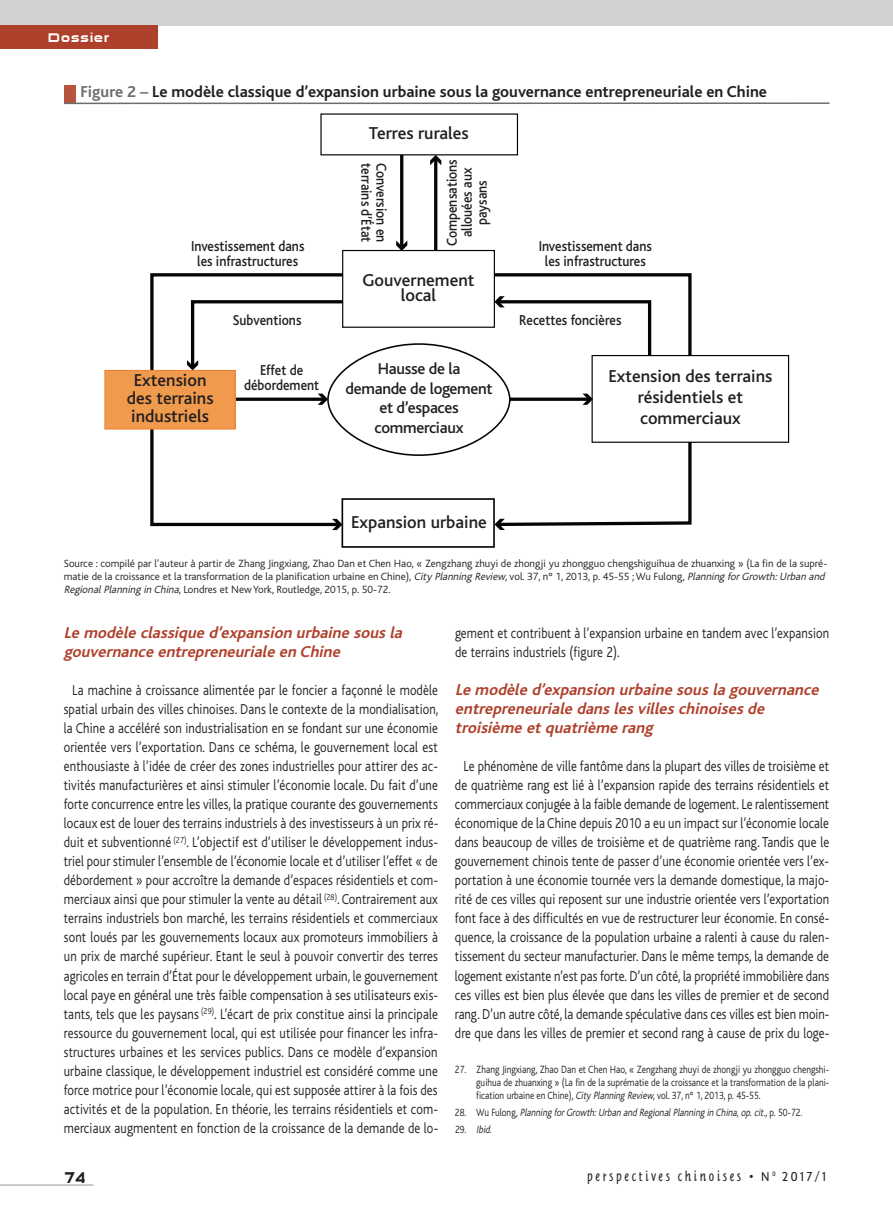
<style>
.page{position:relative;width:893px;height:1212px;background:#fff}
.page>*{position:absolute;margin:0;border:0;box-sizing:border-box;transform-origin:0 0}
.t1{font:500 18px/18px "Bliss";color:#231f20;text-align:center}
.t2{font:italic 700 16.5px/19px "Bliss";color:#af402b}
.t3{font:700 16.5px "Bliss";color:#231f20}
.t4{font:500 16.5px/19.5px "Bliss";letter-spacing:-.02em;color:#231f20;text-align:center}
.t5{font:300 15px/19px "Bliss";letter-spacing:.01em;color:#231f20;text-align:center;scale:.85 1}
.t6{font:500 15px/15px "Bliss";color:#231f20;text-align:center;scale:.9 1}
.t7{font:15px "Sui Generis Deluxe";color:#231f20;scale:.9 1}
.t8{font:13.5px "Tannhauser Plain";letter-spacing:.2em;color:#231f20}
.t9{font:12px "Sui Generis Deluxe";letter-spacing:.1em;color:#fff}
.t10{font:300 10.95px/13.2px "Bliss";color:#231f20;text-align:justify}
.t11{font:300 10.95px/12.9px "Bliss";color:#231f20;text-align:justify;scale:.85 1}
.t12{font:italic 300 10.95px/17.1px "Bliss";color:#231f20;scale:.85 1}
.s1{color:#6c6d70}
.s2{font-style:italic}
.s3{font-style:normal}
</style>
<div class="page">
<div style="left:0;top:0;width:893px;height:26px;background:#d1d2d4"></div>
<hr style="left:0;top:1185px;width:94px;height:1px;background:#939598">
<div style="left:0;top:25px;width:157px;height:23px;background:#af402b"></div>
<div style="left:64px;top:85px;width:12px;height:18px;background:#b8543c"></div>
<hr style="left:64px;top:102px;width:765px;height:2px;background:#6c6d70">
<hr style="left:434px;top:159px;width:3px;height:105px;background:#050504">
<svg style="left:430px;top:155px;width:11px;height:10px"></svg>
<svg style="left:149px;top:273px;width:543px;height:254px"></svg>
<svg style="left:332px;top:519px;width:9px;height:11px"></svg>
<svg style="left:495px;top:519px;width:10px;height:11px"></svg>
<div style="left:342px;top:499px;width:152px;height:48px;background:#fff"></div>
<div style="left:341px;top:498px;width:154px;height:50px;border:2px solid #050504"></div>
<div style="left:105px;top:370px;width:130px;height:59px;background:#f09a4d"></div>
<div style="left:104px;top:370px;width:132px;height:59px;border:1px solid #ee7e30"></div>
<div style="left:592px;top:356px;width:196px;height:86px;background:#fff"></div>
<div style="left:591px;top:355px;width:198px;height:88px;border:1px solid #050504"></div>
<div style="left:343px;top:250px;width:151px;height:77px;background:#fff"></div>
<div style="left:342px;top:250px;width:153px;height:78px;border:1px solid #050504"></div>
<hr style="left:510px;top:398px;width:79px;height:3px;background:#050504">
<svg style="left:582px;top:394px;width:11px;height:11px"></svg>
<div style="left:328px;top:344px;width:182px;height:111px;background:#fff;border-radius:50%"></div>
<hr style="left:400px;top:149px;width:3px;height:98px;background:#050504">
<svg style="left:396px;top:241px;width:11px;height:10px"></svg>
<div style="left:321px;top:114px;width:196px;height:41px;background:#fff"></div>
<p class="t9" style="left:48px;top:32px;width:62px">Dossier</p>
<p class="t3" style="left:81px;top:85px;width:688px"><span class="s1">Figure 2 –</span> Le modèle classique d’expansion urbaine sous la gouvernance entrepreneuriale en Chine</p>
<p class="t6" style="left:191px;top:240px;width:127px">Investissement dans les infrastructures</p>
<p class="t1" style="left:369px;top:125px;width:101px">Terres rurales</p>
<p class="t6" style="left:373px;top:163px;width:90px;rotate:90deg">terrains d’État</p>
<p class="t6" style="left:388px;top:163px;width:89px;rotate:90deg">Conversion en</p>
<p class="t6" style="left:446px;top:246px;width:98px;rotate:-90deg">Compensations allouées aux paysans</p>
<p class="t1" style="left:362px;top:275px;width:114px;line-height:15px">Gouvernement local</p>
<p class="t6" style="left:539px;top:240px;width:127px">Investissement dans les infrastructures</p>
<p class="t6" style="left:233px;top:314px;width:78px">Subventions</p>
<p class="t6" style="left:519px;top:314px;width:115px">Recettes foncières</p>
<p class="t6" style="left:244px;top:364px;width:85px">Effet de débordement</p>
<p class="t4" style="left:346px;top:361px;width:149px">Hausse de la demande de logement et d’espaces commerciaux</p>
<p class="t1" style="left:127px;top:373px;width:88px">Extension des terrains industriels</p>
<p class="t1" style="left:608px;top:368px;width:165px;line-height:21px">Extension des terrains résidentiels et commerciaux</p>
<p class="t1" style="left:351px;top:515px;width:137px">Expansion urbaine</p>
<p class="t10" style="left:64px;top:557px;width:765px">Source : compilé par l’auteur à partir de Zhang Jingxiang, Zhao Dan et Chen Hao, « Zengzhang zhuyi de zhongji yu zhongguo chengshiguihua de zhuanxing » (La fin de la supré&shy;matie de la croissance et la transformation de la planification urbaine en Chine), <span class="s2">City Planning Review</span>, vol. 37, n° 1, 2013, p. 45-55 ; Wu Fulong, <span class="s2">Planning forGrowth:Urban and RegionalPlanning in China</span>, Londres et New York, Routledge, 2015, p. 50-72.</p>
<p class="t2" style="left:64px;top:624px;width:343px">Le modèle classique d’expansion urbaine sous la gouvernance entrepreneuriale en Chine</p>
<p class="t5" style="left:64px;top:682px;width:442px">La machine à croissance alimentée par le foncier a façonné le modèle spatial urbain des villes chinoises. Dans le contexte de la mondialisation, la Chine a accéléré son industrialisation en se fondant sur une économie orientée vers l’exportation. Dans ce schéma, le gouvernement local est enthousiaste à l’idée de créer des zones industrielles pour attirer des ac&shy;tivités manufacturières et ainsi stimuler l’économie locale. Du fait d’une forte concurrence entre les villes, la pratique courante des gouvernements locaux est de louer des terrains industriels à des investisseurs à un prix ré&shy;duit et subventionné <sup>(27)</sup>. L’objectif est d’utiliser le développement indus&shy;triel pour stimuler l’ensemble de l’économie locale et d’utiliser l’effet « de débordement » pour accroître la demande d’espaces résidentiels et com&shy;merciaux ainsi que pour stimuler la vente au détail <sup>(28)</sup>. Contrairement aux terrains industriels bon marché, les terrains résidentiels et commerciaux sont loués par les gouvernements locaux aux promoteurs immobiliers à un prix de marché supérieur. Etant le seul à pouvoir convertir des terres agricoles en terrain d’État pour le développement urbain, le gouvernement local paye en général une très faible compensation à ses utilisateurs exis&shy;tants, tels que les paysans <sup>(29)</sup>. L’écart de prix constitue ainsi la principale ressource du gouvernement local, qui est utilisée pour financer les infra&shy;structures urbaines et les services publics. Dans ce modèle d’expansion urbaine classique, le développement industriel est considéré comme une force motrice pour l’économie locale, qui est supposée attirer à la fois des activités et de la population. En théorie, les terrains résidentiels et com&shy;merciaux augmentent en fonction de la croissance de la demande de lo-</p>
<p class="t5" style="left:455px;top:624px;width:442px;text-align:left">gement et contribuent à l’expansion urbaine en tandem avec l’expansion de terrains industriels (figure 2).</p>
<p class="t2" style="left:455px;top:681px;width:369px">Le modèle d’expansion urbaine sous la gouvernance entrepreneuriale dans les villes chinoises de troisième et quatrième rang</p>
<p class="t5" style="left:455px;top:758px;width:442px">Le phénomène de ville fantôme dans la plupart des villes de troisième et de quatrième rang est lié à l’expansion rapide des terrains résidentiels et commerciaux conjugée à la faible demande de logement. Le ralentissement économique de la Chine depuis 2010 a eu un impact sur l’économie locale dans beaucoup de villes de troisième et de quatrième rang. Tandis que le gouvernement chinois tente de passer d’une économie orientée vers l’ex&shy;portation à une économie tournée vers la demande domestique, la majo&shy;rité de ces villes qui reposent sur une industrie orientée vers l’exportation font face à des difficultés en vue de restructurer leur économie. En consé&shy;quence, la croissance de la population urbaine a ralenti à cause du ralen&shy;tissement du secteur manufacturier. Dans le même temps, la demande de logement existante n’est pas forte. D’un côté, la propriété immobilière dans ces villes est bien plus élevée que dans les villes de premier et de second rang. D’un autre côté, la demande spéculative dans ces villes est bien moin&shy;dre que dans les villes de premier et second rang à cause de prix du loge-</p>
<p class="t11" style="left:476px;top:1064px;width:417px;text-indent:-21px">27. Zhang Jingxiang, Zhao Dan et Chen Hao, « Zengzhang zhuyi de zhongji yu zhongguo chengshi&shy;guihua de zhuanxing » (La fin de la suprématie de la croissance et la transformation de la plani&shy;fication urbaine en Chine), <span class="s2">City Planning Review</span>, vol. 37, n° 1, 2013, p. 45-55.</p>
<p class="t12" style="left:455px;top:1104px;width:410px"><span class="s3">2 8 . W u Fu l o n g ,</span> Planning forGrowth:Urban and RegionalPlanning in China<span class="s3">,</span> op.cit.<span class="s3">, p . 5 0 - 7 2 .<br>2 9 .</span> Ibid<span class="s3">.</span></p>
<p class="t7" style="left:65px;top:1171px;width:25px">74</p>
<p class="t8" style="left:587px;top:1170px;width:240px">perspectives chinoises • N <sup>o</sup> 2017/1</p>
</div>
